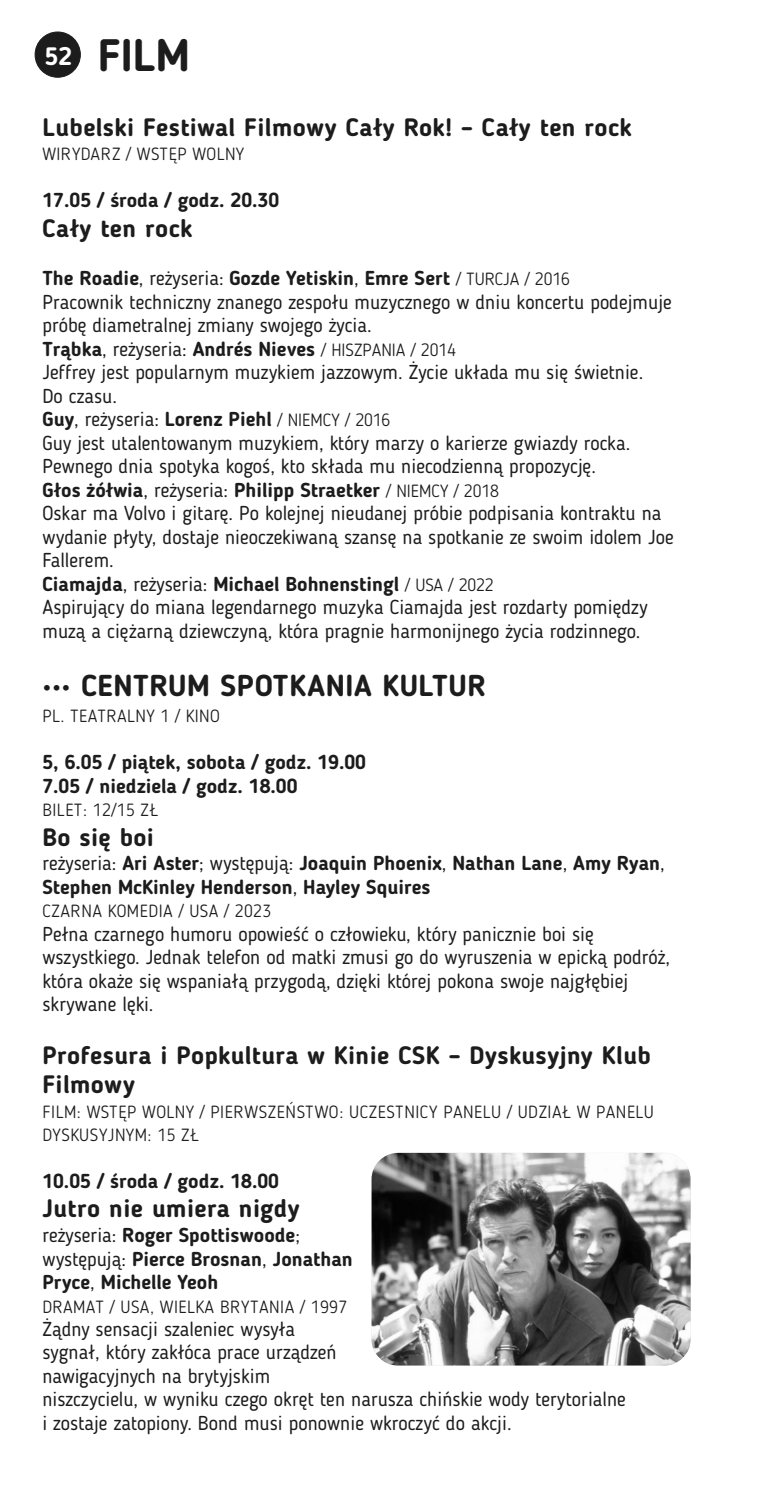
<style>
.page{position:relative;width:780px;height:1489px;background:#fff}
.page>*{position:absolute;margin:0;border:0;box-sizing:border-box;transform-origin:0 0}
.t1{font:700 45px "Blogger Sans";color:#1c1c1c}
.t2{font:700 30px "Blogger Sans";letter-spacing:.015em;color:#1c1c1c}
.t3{font:700 25px/29.5px "Blogger Sans";letter-spacing:.015em;color:#1c1c1c}
.t4{font:20px/23.5px "Blogger Sans";color:#1c1c1c}
.t5{font:700 20px/23.5px "Blogger Sans";color:#1c1c1c}
.t6{font:300 17.5px/22.5px "Blogger Sans";letter-spacing:.03em;color:#1c1c1c}
.s1{font-size:25px;color:#fff}
.s2{font-weight:700}
.s3{font-weight:300;font-size:17.5px}
.s4{font-weight:400}
</style>
<div class="page">
<div style="left:35px;top:32px;width:46px;height:45px;background:#1c1c1c;border:1px solid #1c1c1c;border-radius:50%"></div>
<img style="left:371px;top:1152px;width:319px;height:213px;border-radius:27px">
<h1 class="t1" style="left:45px;top:37px;width:147px"><span class="s1">52</span> FILM</h1>
<p class="t3" style="left:43px;top:115px;width:590px">Lubelski Festiwal Filmowy Cały Rok! – Cały ten rock</p>
<p class="t6" style="left:43px;top:145px;width:203px">WIRYDARZ / WSTĘP WOLNY</p>
<p class="t5" style="left:42px;top:190px;width:238px">17.05 / środa / godz. 20.30</p>
<p class="t3" style="left:42px;top:216px;width:151px">Cały ten rock</p>
<p class="t4" style="left:42px;top:268px;width:632px"><span class="s2">The Roadie</span>, reżyseria: <span class="s2">Gozde Yetiskin</span>, <span class="s2">Emre Sert</span> <span class="s3">/ TURCJA / 2016<br></span>Pracownik techniczny znanego zespołu muzycznego w dniu koncertu podejmuje próbę diametralnej zmiany swojego życia.<br><span class="s2">Trąbka</span>, reżyseria: <span class="s2">Andrés Nieves</span> <span class="s3">/ HISZPANIA / 2014<br></span>Jeffrey jest popularnym muzykiem jazzowym. Życie układa mu się świetnie.<br>Do czasu.<br><span class="s2">Guy</span>, reżyseria: <span class="s2">Lorenz Piehl</span> <span class="s3">/ NIEMCY / 2016<br></span>Guy jest utalentowanym muzykiem, który marzy o karierze gwiazdy rocka.<br>Pewnego dnia spotyka kogoś, kto składa mu niecodzienną propozycję.<br><span class="s2">Głos żółwia</span>, reżyseria: <span class="s2">Philipp Straetker</span> <span class="s3">/ NIEMCY / 2018<br></span>Oskar ma Volvo i gitarę. Po kolejnej nieudanej próbie podpisania kontraktu na wydanie płyty, dostaje nieoczekiwaną szansę na spotkanie ze swoim idolem Joe Fallerem.<br><span class="s2">Ciamajda</span>, reżyseria: <span class="s2">Michael Bohnenstingl</span> <span class="s3">/ USA / 2022<br></span>Aspirujący do miana legendarnego muzyka Ciamajda jest rozdarty pomiędzy muzą a ciężarną dziewczyną, która pragnie harmonijnego życia rodzinnego.</p>
<h2 class="t2" style="left:42px;top:673px;width:445px">••• CENTRUM SPOTKANIA KULTUR</h2>
<p class="t6" style="left:42px;top:706px;width:179px">PL. TEATRALNY 1 / KINO</p>
<p class="t5" style="left:42px;top:752px;width:325px">5, 6.05 / piątek, sobota / godz. 19.00<br>7.05 / niedziela / godz. 18.00</p>
<p class="t6" style="left:42px;top:800px;width:117px">BILET: 12/15 ZŁ</p>
<p class="t3" style="left:42px;top:824px;width:113px">Bo się boi</p>
<p class="t5" style="left:42px;top:853px;width:624px"><span class="s4">reżyseria:</span> Ari Aster<span class="s4">; występują:</span> Joaquin Phoenix<span class="s4">,</span> Nathan Lane<span class="s4">,</span> Amy Ryan<span class="s4">,<br></span>Stephen McKinley Henderson<span class="s4">,</span> Hayley Squires</p>
<p class="t6" style="left:42px;top:901px;width:230px">CZARNA KOMEDIA / USA / 2023</p>
<p class="t4" style="left:42px;top:923px;width:629px">Pełna czarnego humoru opowieść o człowieku, który panicznie boi się wszystkiego. Jednak telefon od matki zmusi go do wyruszenia w epicką podróż, która okaże się wspaniałą przygodą, dzięki której pokona swoje najgłębiej skrywane lęki.</p>
<p class="t3" style="left:42px;top:1042px;width:610px">Profesura i Popkultura w Kinie CSK – Dyskusyjny Klub<br>Filmowy</p>
<p class="t6" style="left:42px;top:1102px;width:613px">FILM: WSTĘP WOLNY / PIERWSZEŃSTWO: UCZESTNICY PANELU / UDZIAŁ W PANELU<br>DYSKUSYJNYM: 15 ZŁ</p>
<p class="t5" style="left:42px;top:1170px;width:238px">10.05 / środa / godz. 18.00</p>
<p class="t3" style="left:42px;top:1195px;width:259px">Jutro nie umiera nigdy</p>
<p class="t5" style="left:42px;top:1224px;width:312px"><span class="s4">reżyseria:</span> Roger Spottiswoode<span class="s4">; występują:</span> Pierce Brosnan<span class="s4">,</span> Jonathan<br>Pryce<span class="s4">,</span> Michelle Yeoh</p>
<p class="t6" style="left:42px;top:1296px;width:306px">DRAMAT / USA, WIELKA BRYTANIA / 1997</p>
<p class="t4" style="left:42px;top:1318px;width:585px">Żądny sensacji szaleniec wysyła<br>sygnał, który zakłóca prace urządzeń<br>nawigacyjnych na brytyjskim<br>niszczycielu, w wyniku czego okręt ten narusza chińskie wody terytorialne i zostaje zatopiony. Bond musi ponownie wkroczyć do akcji.</p>
</div>
